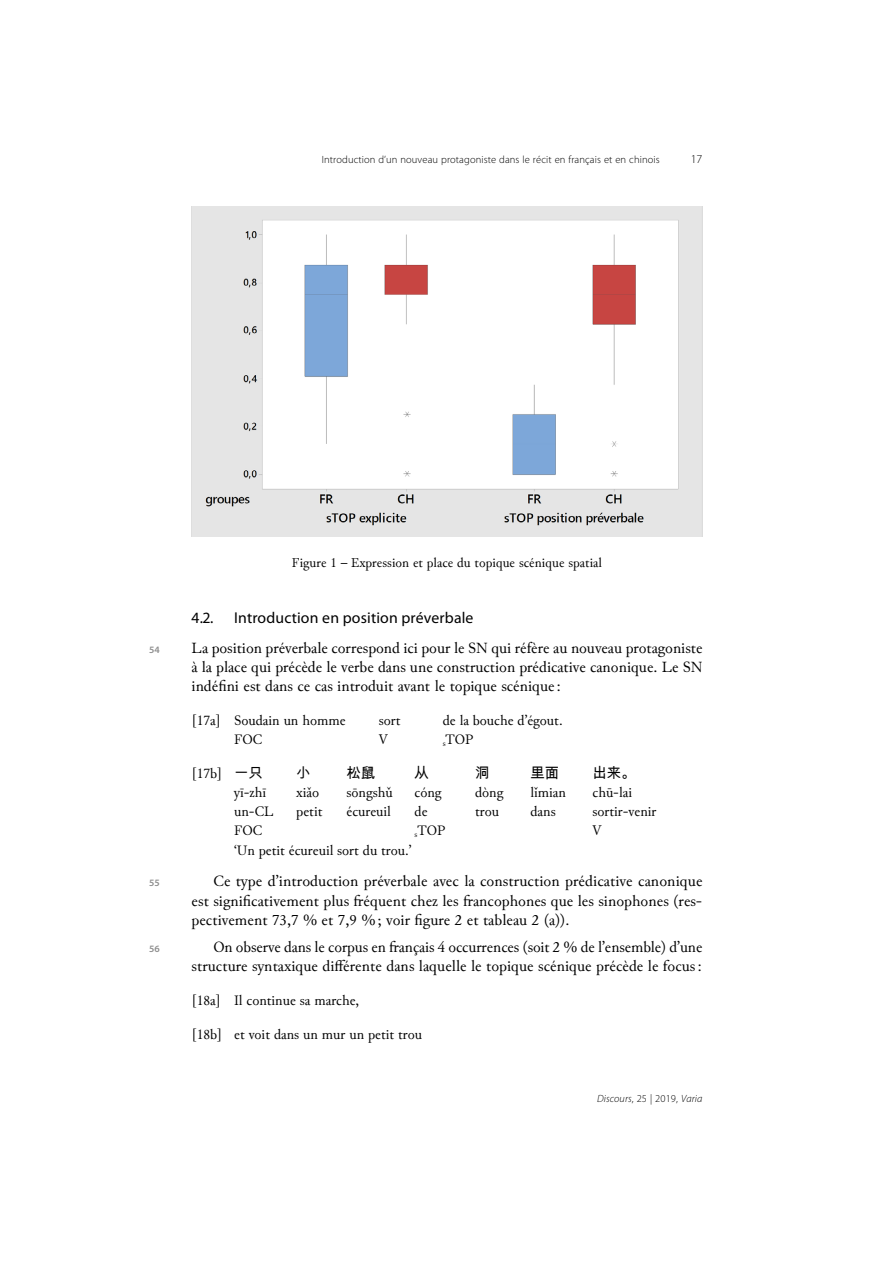
<style>
.page{position:relative;width:894px;height:1263px;background:#fff}
.page>*{position:absolute;margin:0;border:0;box-sizing:border-box;transform-origin:0 0}
.t1{font:15.75px "Myriad Pro";letter-spacing:.01em;color:#000}
.t2{font:15.6px/19px "Junicode";color:#000;text-align:justify}
.t3{font:14.4px "Junicode";color:#000}
.t4{font:14.4px "Arial Unicode MS";color:#000}
.t5{font:13.5px "Junicode";letter-spacing:.005em;color:#000}
.t6{font:300 12px "Myriad Pro";color:#000}
.t7{font:300 10.5px "Myriad Pro";letter-spacing:.01em;color:#000}
.t8{font:italic 300 10.5px "Myriad Pro";letter-spacing:.01em;color:#000}
.t9{font:600 9.75px "Myriad Pro";color:#8d8d8d}
.s1{font-family:"Arial Unicode MS"}
.s2{font-style:normal}
</style>
<div class="page">
<img style="left:191px;top:206px;width:511px;height:330px">
<p class="t7" style="left:322px;top:154px;width:339px">Introduction d’un nouveau protagoniste dans le récit en français et en chinois</p>
<p class="t6" style="left:690px;top:152px;width:13px">17</p>
<p class="t5" style="left:292px;top:553px;width:311px">Figure 1 – Expression et place du topique scénique spatial</p>
<p class="t1" style="left:191px;top:608px;width:23px">4.2.</p>
<p class="t1" style="left:234px;top:608px;width:241px">Introduction en position préverbale</p>
<p class="t9" style="left:149px;top:643px;width:12px">54</p>
<p class="t2" style="left:191px;top:639px;width:512px">La position préverbale correspond ici pour le SN qui réfère au nouveau protagoniste à la place qui précède le verbe dans une construction prédicative canonique. Le SN indéfini est dans ce cas introduit avant le topique scénique :</p>
<p class="t3" style="left:191px;top:710px;width:155px">[17a] Soudain un homme</p>
<p class="t3" style="left:378px;top:710px;width:23px">sort</p>
<p class="t3" style="left:442px;top:710px;width:121px">de la bouche d’égout.</p>
<p class="t3" style="left:234px;top:729px;width:29px">FOC</p>
<p class="t3" style="left:378px;top:729px;width:11px">V</p>
<p class="t3" style="left:442px;top:729px;width:32px"><sub>s</sub>TOP</p>
<p class="t3" style="left:191px;top:763px;width:73px">[17b] <span class="s1">一只</span></p>
<p class="t4" style="left:296px;top:762px;width:16px">小</p>
<p class="t4" style="left:346px;top:762px;width:30px">松鼠</p>
<p class="t4" style="left:414px;top:762px;width:16px">从</p>
<p class="t4" style="left:475px;top:762px;width:16px">洞</p>
<p class="t4" style="left:530px;top:762px;width:30px">里面</p>
<p class="t4" style="left:592px;top:762px;width:45px">出来。</p>
<p class="t3" style="left:234px;top:783px;width:33px">yī-zhī</p>
<p class="t3" style="left:296px;top:783px;width:24px">xiǎo</p>
<p class="t3" style="left:346px;top:783px;width:48px">sōngshǔ</p>
<p class="t3" style="left:414px;top:783px;width:28px">cóng</p>
<p class="t3" style="left:475px;top:783px;width:30px">dòng</p>
<p class="t3" style="left:530px;top:783px;width:37px">lǐmian</p>
<p class="t3" style="left:592px;top:783px;width:41px">chū-lai</p>
<p class="t3" style="left:234px;top:802px;width:41px">un-CL</p>
<p class="t3" style="left:296px;top:802px;width:28px">petit</p>
<p class="t3" style="left:346px;top:802px;width:46px">écureuil</p>
<p class="t3" style="left:414px;top:802px;width:15px">de</p>
<p class="t3" style="left:475px;top:802px;width:25px">trou</p>
<p class="t3" style="left:530px;top:802px;width:27px">dans</p>
<p class="t3" style="left:592px;top:802px;width:65px">sortir-venir</p>
<p class="t3" style="left:234px;top:821px;width:29px">FOC</p>
<p class="t3" style="left:414px;top:821px;width:32px"><sub>s</sub>TOP</p>
<p class="t3" style="left:592px;top:821px;width:11px">V</p>
<p class="t3" style="left:234px;top:840px;width:179px">‘Un petit écureuil sort du trou.’</p>
<p class="t9" style="left:149px;top:877px;width:12px">55</p>
<p class="t2" style="left:191px;top:873px;width:512px;text-indent:22px">Ce type d’introduction préverbale avec la construction prédicative canonique est significativement plus fréquent chez les francophones que les sinophones (res&shy;pectivement 73,7 % et 7,9 % ; voir figure 2 et tableau 2 (a)).</p>
<p class="t9" style="left:149px;top:943px;width:12px">56</p>
<p class="t2" style="left:191px;top:938px;width:512px;text-align:right">On observe dans le corpus en français 4 occurrences (soit 2 % de l’ensemble) d’une structure syntaxique différente dans laquelle le topique scénique précède le focus :</p>
<p class="t3" style="left:191px;top:991px;width:169px">[18a] Il continue sa marche,</p>
<p class="t3" style="left:191px;top:1025px;width:232px">[18b] et voit dans un mur un petit trou</p>
<p class="t8" style="left:596px;top:1092px;width:107px">Discours<span class="s2">, 25 | 2019,</span> Varia</p>
</div>
